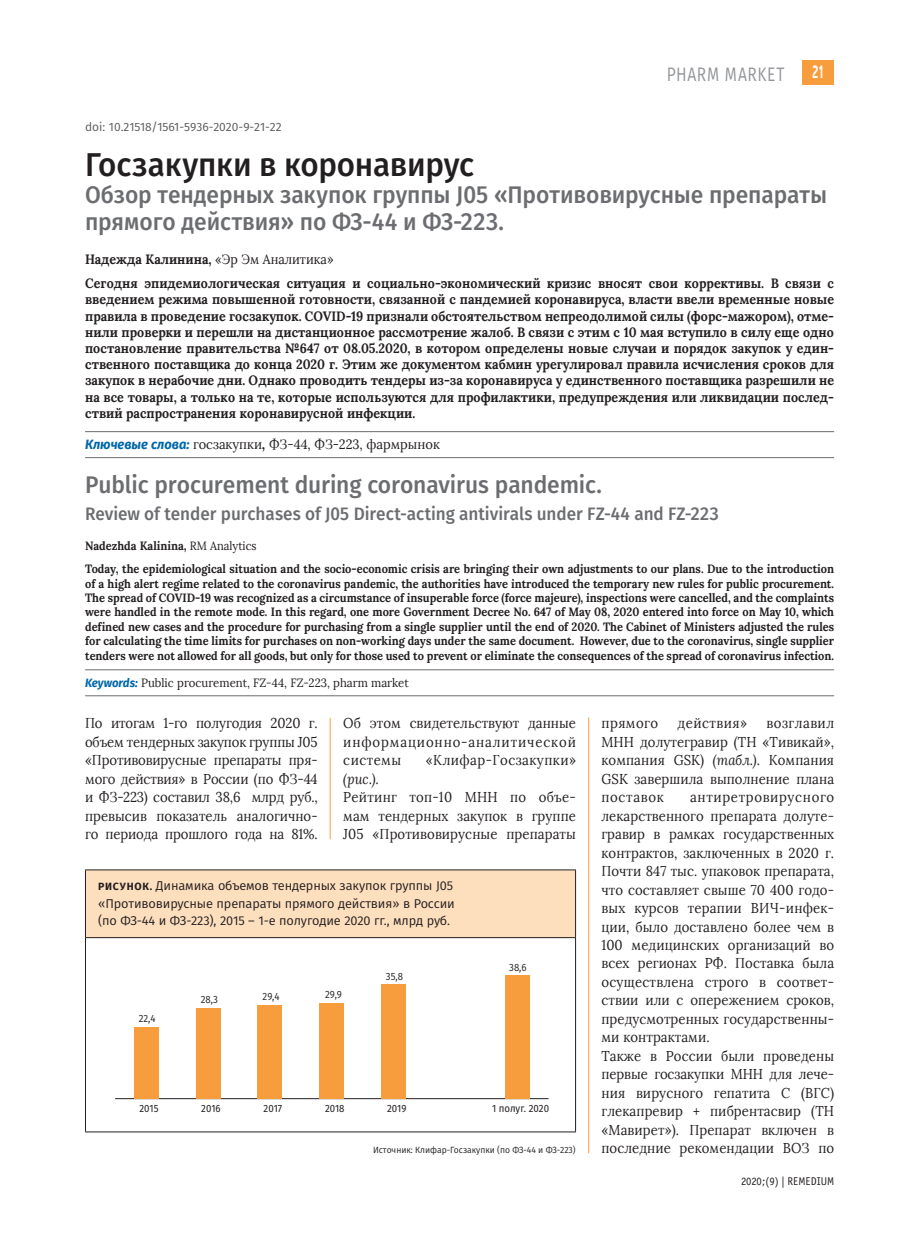
<style>
.page{position:relative;width:915px;height:1234px;background:#fff}
.page>*{position:absolute;margin:0;border:0;box-sizing:border-box;transform-origin:0 0}
.t1{font:500 33px "Fira Sans";letter-spacing:-.01em;color:#231f20;scale:.95 1}
.t2{font:500 24px/27px "Fira Sans";letter-spacing:-.005em;color:#6c6d70;scale:.95 1}
.t3{font:19.5px "Fira Sans";letter-spacing:.04em;color:#939598;scale:.8 1}
.t4{font:500 18px "Fira Sans";color:#6c6d70;scale:.95 1}
.t5{font:700 18px "PF Din Display Pro";color:#fff;scale:.65 1}
.t6{font:14.25px/18.5px "Lora";letter-spacing:.005em;color:#231f20;text-align:justify;scale:.92 1}
.t7{font:14.25px "Lora";letter-spacing:.035em;color:#231f20;scale:.92 1}
.t8{font:700 13.5px/16.2px "Lora";color:#231f20;scale:.92 1}
.t9{font:13.5px "Lora";color:#231f20;scale:.95 1}
.t10{font:12.75px/17.2px "Fira Sans";letter-spacing:-.01em;color:#231f20}
.t11{font:700 12px/14.4px "Lora";color:#231f20;scale:.92 1}
.t12{font:12px "Lora";color:#231f20;scale:.95 1}
.t13{font:12px "Fira Sans";color:#57585a}
.t14{font:11.25px "Officina Sans Book ITC";letter-spacing:.005em;color:#231f20;scale:.95 1}
.t15{font:10.5px "Fira Sans";color:#231f20;scale:.92 1}
.t16{font:10.5px "Fira Sans";color:#231f20;scale:.92 1}
.t17{font:9px "Fira Sans";color:#231f20;scale:.95 1}
.s1{font-weight:400}
.s2{font-family:"Fira Sans";font-weight:700;font-style:italic;color:#0067aa}
.s3{font-weight:700;font-style:italic}
.s4{font-style:italic}
.s5{font-weight:700;font-size:10.5px}
</style>
<div class="page">
<div style="left:801px;top:60px;width:32px;height:24px;background:#f89d3d"></div>
<hr style="left:330px;top:717px;width:1px;height:122px;background:#f89d3d">
<hr style="left:588px;top:717px;width:1px;height:435px;background:#f89d3d">
<hr style="left:85px;top:431px;width:748px;height:1px;background:#6c6d70">
<hr style="left:85px;top:457px;width:748px;height:1px;background:#6c6d70">
<hr style="left:85px;top:669px;width:748px;height:1px;background:#6c6d70">
<hr style="left:85px;top:695px;width:748px;height:1px;background:#6c6d70">
<div style="left:85px;top:869px;width:490px;height:68px;background:#fddebd"></div>
<hr style="left:85px;top:869px;width:490px;height:1px;background:#231f20">
<hr style="left:85px;top:870px;width:1px;height:67px;background:#231f20">
<hr style="left:575px;top:870px;width:1px;height:67px;background:#231f20">
<hr style="left:85px;top:937px;width:490px;height:1px;background:#231f20">
<hr style="left:85px;top:1131px;width:490px;height:1px;background:#231f20">
<hr style="left:85px;top:937px;width:1px;height:194px;background:#231f20">
<hr style="left:575px;top:937px;width:1px;height:194px;background:#231f20">
<hr style="left:115px;top:1097px;width:433px;height:1px;background:#231f20">
<div style="left:134px;top:1026px;width:24px;height:72px;background:#f89d3d"></div>
<div style="left:195px;top:1008px;width:25px;height:90px;background:#f89d3d"></div>
<div style="left:257px;top:1004px;width:25px;height:94px;background:#f89d3d"></div>
<div style="left:319px;top:1003px;width:25px;height:95px;background:#f89d3d"></div>
<div style="left:381px;top:984px;width:25px;height:114px;background:#f89d3d"></div>
<div style="left:505px;top:975px;width:24px;height:123px;background:#f89d3d"></div>
<p class="t13" style="left:85px;top:121px;width:198px">doi: 10.21518/1561-5936-2020-9-21-22</p>
<h3 class="t3" style="left:666px;top:64px;width:149px">PHARM MARKET</h3>
<p class="t5" style="left:811px;top:64px;width:20px">21</p>
<h1 class="t1" style="left:85px;top:149px;width:411px">Госзакупки в коронавирус</h1>
<h2 class="t2" style="left:85px;top:182px;width:782px">Обзор тендерных закупок группы J05 «Противовирусные препараты прямого действия» по ФЗ-44 и ФЗ-223.</h2>
<p class="t8" style="left:85px;top:246px;width:815px;line-height:24.5px">Надежда Калинина, <span class="s1">«Эр Эм Аналитика»<br></span>Сегодня эпидемиологическая ситуация и социально-экономический кризис вносят свои коррективы. В связи с</p>
<p class="t8" style="left:85px;top:291px;width:815px;text-align:justify">введением режима повышенной готовности, связанной с пандемией коронавируса, власти ввели временные новые правила в проведение госзакупок. COVID-19 признали обстоятельством непреодолимой силы (форс-мажором), отме&shy;нили проверки и перешли на дистанционное рассмотрение жалоб. В связи с этим с 10 мая вступило в силу еще одно постановление правительства №647 от 08.05.2020, в котором определены новые случаи и порядок закупок у един&shy;ственного поставщика до конца 2020 г. Этим же документом кабмин урегулировал правила исчисления сроков для закупок в нерабочие дни. Однако проводить тендеры из-за коронавируса у единственного поставщика разрешили не на все товары, а только на те, которые используются для профилактики, предупреждения или ликвидации послед&shy;ствий распространения коронавирусной инфекции.</p>
<p class="t9" style="left:85px;top:436px;width:375px"><span class="s2">Ключевые слова:</span> госзакупки<span class="s3">,</span> ФЗ-44, ФЗ-223, фармрынок</p>
<h2 class="t2" style="left:85px;top:472px;width:545px">Public procurement during coronavirus pandemic.</h2>
<p class="t4" style="left:85px;top:505px;width:668px">Review of tender purchases of J05 Direct-acting antivirals under FZ-44 and FZ-223</p>
<p class="t11" style="left:85px;top:534px;width:815px;line-height:22.6px">Nadezhda Kalinina, <span class="s1">RM Analytics<br></span>Today, the epidemiological situation and the socio-economic crisis are bringing their own adjustments to our plans. Due to the introduction</p>
<p class="t11" style="left:85px;top:576px;width:815px;text-align:justify">of a high alert regime related to the coronavirus pandemic, the authorities have introduced the temporary new rules for public procurement.<br>The spread of COVID-19 was recognized as a circumstance of insuperable force (force majeure), inspections were cancelled, and the complaints were handled in the remote mode. In this regard, one more Government Decree No. 647 of May 08, 2020 entered into force on May 10, which defined new cases and the procedure for purchasing from a single supplier until the end of 2020. The Cabinet of Ministers adjusted the rules for calculating the time limits for purchases on non-working days under the same document. However, due to the coronavirus, single supplier tenders were not allowed for all goods, but only for those used to prevent or eliminate the consequences of the spread of coronavirus infection.</p>
<p class="t12" style="left:85px;top:675px;width:342px"><span class="s2">Keywords:</span> Public procurement, FZ-44, FZ-223, pharm market</p>
<p class="t6" style="left:85px;top:714px;width:254px">По итогам 1-го полугодия 2020 г. объем тендерных закупок группы J05 «Противовирусные препараты пря&shy;мого действия» в России (по ФЗ-44 и ФЗ-223) составил 38,6 млрд руб., превысив показатель аналогично&shy;го периода прошлого года на 81%.</p>
<p class="t6" style="left:343px;top:714px;width:254px">Об этом свидетельствуют данные информационно-аналитической системы</p>
<p class="t7" style="left:426px;top:751px;width:164px">«Клифар-Госзакупки»</p>
<p class="t6" style="left:343px;top:769px;width:254px;text-align:left"><span class="s4">(рис.)</span>.<br>Рейтинг топ-10 МНН по объе&shy;мам тендерных закупок в группе<br>J05 «Противовирусные препараты</p>
<p class="t10" style="left:98px;top:877px;width:358px"><span class="s5">РИСУНОК.</span> Динамика объемов тендерных закупок группы J05 «Противовирусные препараты прямого действия» в России (по ФЗ-44 и ФЗ-223), 2015 – 1-е полугодие 2020 гг., млрд руб.</p>
<p class="t16" style="left:139px;top:1012px;width:20px">22,4</p>
<p class="t16" style="left:201px;top:994px;width:20px">28,3</p>
<p class="t16" style="left:262px;top:991px;width:20px">29,4</p>
<p class="t16" style="left:325px;top:989px;width:20px">29,9</p>
<p class="t16" style="left:386px;top:971px;width:20px">35,8</p>
<p class="t16" style="left:509px;top:961px;width:20px">38,6</p>
<p class="t15" style="left:139px;top:1104px;width:22px">2015</p>
<p class="t15" style="left:201px;top:1104px;width:23px">2016</p>
<p class="t15" style="left:263px;top:1104px;width:22px">2017</p>
<p class="t15" style="left:325px;top:1104px;width:23px">2018</p>
<p class="t15" style="left:387px;top:1104px;width:23px">2019</p>
<p class="t15" style="left:492px;top:1104px;width:63px">1 полуг. 2020</p>
<p class="t17" style="left:373px;top:1145px;width:215px">Источник: Клифар-Госзакупки (по ФЗ-44 и ФЗ-223)</p>
<p class="t7" style="left:601px;top:714px;width:63px">прямого</p>
<p class="t7" style="left:677px;top:714px;width:77px">действия»</p>
<p class="t6" style="left:601px;top:714px;width:254px;text-indent:165px">возглавил МНН долутегравир (ТН «Тивикай», компания GSK) <span class="s4">(табл.)</span>. Компания GSK завершила выполнение плана поставок</p>
<p class="t6" style="left:601px;top:788px;width:254px;text-align:left;text-indent:88px">антиретровирусного лекарственного препарата долуте&shy;гравир в рамках государственных контрактов, заключенных в 2020 г.<br>Почти 847 тыс. упаковок препарата, что составляет свыше 70 400 годо&shy;вых курсов терапии ВИЧ-инфек&shy;ции, было доставлено более чем в<br>100 медицинских организаций во всех регионах РФ. Поставка была осуществлена строго в соответ&shy;ствии или с опережением сроков, предусмотренных государственны&shy;ми контрактами.<br>Также в России были проведены первые госзакупки МНН для лече&shy;ния вирусного гепатита С (ВГС) глекапревир + пибрентасвир (ТН «Мавирет»). Препарат включен в последние рекомендации ВОЗ по</p>
<p class="t14" style="left:740px;top:1176px;width:100px">2020;(9) | REMEDIUM</p>
</div>
